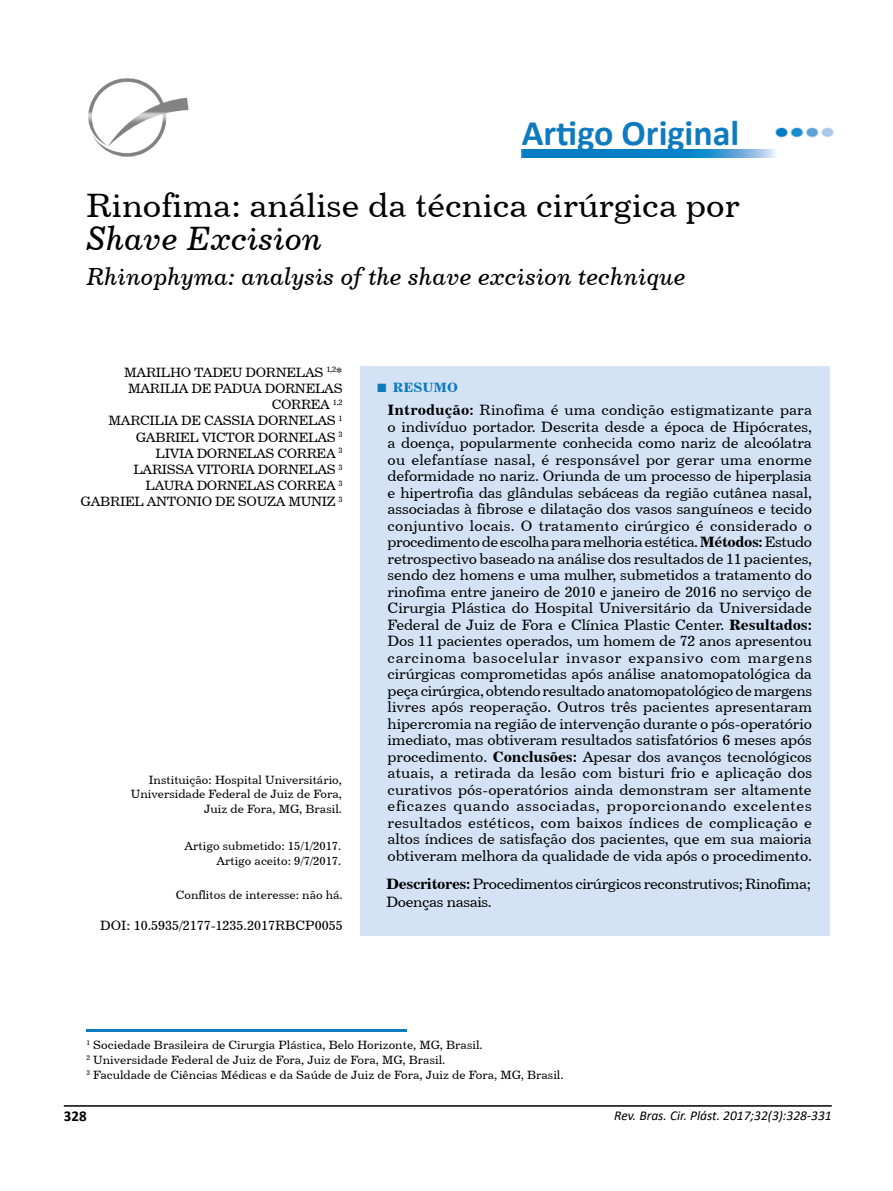
<style>
.page{position:relative;width:893px;height:1191px;background:#fff}
.page>*{position:absolute;margin:0;border:0;box-sizing:border-box;transform-origin:0 0}
.t1{font:700 36px "Calibri";color:#0e7abf}
.t2{font:33.75px "Century 731 BT Roman A";color:#000}
.t3{font:33.75px "Century 731 BT Italic A";color:#000}
.t4{font:24.75px "Century 731 BT Italic A";color:#000}
.t5{font:15px/16.5px "Century 731 BT Roman A";letter-spacing:-.025em;color:#000;text-align:justify}
.t6{font:700 15px "Calibri";color:#000}
.t7{font:13.5px/16.2px "Century 731 BT Roman A";letter-spacing:-.025em;color:#000;text-align:right}
.t8{font:italic 13.5px "Calibri";color:#000}
.t9{font:13.5px "Century 731 BT Roman A";color:#000}
.t10{font:13.5px "Century 731 BT Bold A";color:#0e7abf}
.t11{font:12px/14.4px "Century 731 BT Roman A";color:#000;text-align:right}
.s1{font-family:"Times New Roman";font-weight:700;font-size:18px}
.s2{font-family:"Century 731 BT Bold A"}
</style>
<div class="page">
<hr style="left:64px;top:1105px;width:768px;height:1px;background:#000">
<img style="left:775px;top:127px;width:59px;height:11px">
<img style="left:521px;top:150px;width:255px;height:7px">
<img style="left:88px;top:78px;width:101px;height:79px">
<div style="left:360px;top:366px;width:470px;height:569px;background:#d3e2f4"></div>
<hr style="left:86px;top:1029px;width:321px;height:2px;background:#0e7abf">
<h1 class="t1" style="left:522px;top:108px;width:219px">Artigo Original</h1>
<h2 class="t2" style="left:86px;top:184px;width:655px">Rinofima: análise da técnica cirúrgica por</h2>
<h2 class="t3" style="left:86px;top:217px;width:238px">Shave Excision</h2>
<h3 class="t4" style="left:87px;top:261px;width:601px">Rhinophyma: analysis of the shave excision technique</h3>
<p class="t7" style="left:81px;top:364px;width:264px">MARILHO TADEU DORNELAS <sup>1,2</sup>*<br>MARILIA DE PADUA DORNELAS<br>CORREA <sup>1,2<br></sup>MARCILIA DE CASSIA DORNELAS <sup>1<br></sup>GABRIEL VICTOR DORNELAS <sup>3<br></sup>LIVIA DORNELAS CORREA <sup>3<br></sup>LARISSA VITORIA DORNELAS <sup>3<br></sup>LAURA DORNELAS CORREA <sup>3<br></sup>GABRIEL ANTONIO DE SOUZA MUNIZ <sup>3</sup></p>
<p class="t11" style="left:131px;top:772px;width:213px">Instituição: Hospital Universitário,<br>Universidade Federal de Juiz de Fora,<br>Juiz de Fora, MG, Brasil.</p>
<p class="t11" style="left:184px;top:838px;width:158px">Artigo submetido: 15/1/2017.<br>Artigo aceito: 9/7/2017.</p>
<p class="t11" style="left:176px;top:887px;width:168px">Conflitos de interesse: não há.</p>
<p class="t9" style="left:100px;top:916px;width:244px">DOI: 10.5935/2177-1235.2017RBCP0055</p>
<p class="t10" style="left:376px;top:379px;width:83px"><span class="s1">■</span> RESUMO</p>
<p class="t5" style="left:388px;top:401px;width:426px"><span class="s2">Introdução:</span> Rinofima é uma condição estigmatizante para o indivíduo portador. Descrita desde a época de Hipócrates, a doença, popularmente conhecida como nariz de alcoólatra ou elefantíase nasal, é responsável por gerar uma enorme deformidade no nariz. Oriunda de um processo de hiperplasia e hipertrofia das glândulas sebáceas da região cutânea nasal, associadas à fibrose e dilatação dos vasos sanguíneos e tecido conjuntivo locais. O tratamento cirúrgico é considerado o procedimento de escolha para melhoria estética. <span class="s2">Métodos:</span> Estudo retrospectivo baseado na análise dos resultados de 11 pacientes, sendo dez homens e uma mulher, submetidos a tratamento do rinofima entre janeiro de 2010 e janeiro de 2016 no serviço de Cirurgia Plástica do Hospital Universitário da Universidade Federal de Juiz de Fora e Clínica Plastic Center. <span class="s2">Resultados:<br></span>Dos 11 pacientes operados, um homem de 72 anos apresentou carcinoma basocelular invasor expansivo com margens cirúrgicas comprometidas após análise anatomopatológica da peça cirúrgica, obtendo resultado anatomopatológico de margens livres após reoperação. Outros três pacientes apresentaram hipercromia na região de intervenção durante o pós-operatório imediato, mas obtiveram resultados satisfatórios 6 meses após procedimento. <span class="s2">Conclusões:</span> Apesar dos avanços tecnológicos atuais, a retirada da lesão com bisturi frio e aplicação dos curativos pós-operatórios ainda demonstram ser altamente eficazes quando associadas, proporcionando excelentes resultados estéticos, com baixos índices de complicação e altos índices de satisfação dos pacientes, que em sua maioria obtiveram melhora da qualidade de vida após o procedimento.</p>
<p class="t5" style="left:387px;top:874px;width:426px;line-height:18px"><span class="s2">Descritores:</span> Procedimentos cirúrgicos reconstrutivos; Rinofima;<br>Doenças nasais.</p>
<p class="t11" style="left:86px;top:1037px;width:479px;line-height:15px;text-align:left"><sup>1</sup> Sociedade Brasileira de Cirurgia Plástica, Belo Horizonte, MG, Brasil.<br><sup>2</sup> Universidade Federal de Juiz de Fora, Juiz de Fora, MG, Brasil.<br><sup>3</sup> Faculdade de Ciências Médicas e da Saúde de Juiz de Fora, Juiz de Fora, MG, Brasil.</p>
<p class="t6" style="left:64px;top:1105px;width:24px">328</p>
<p class="t8" style="left:614px;top:1106px;width:219px">Rev. Bras. Cir. Plást. 2017;32(3):328-331</p>
</div>
